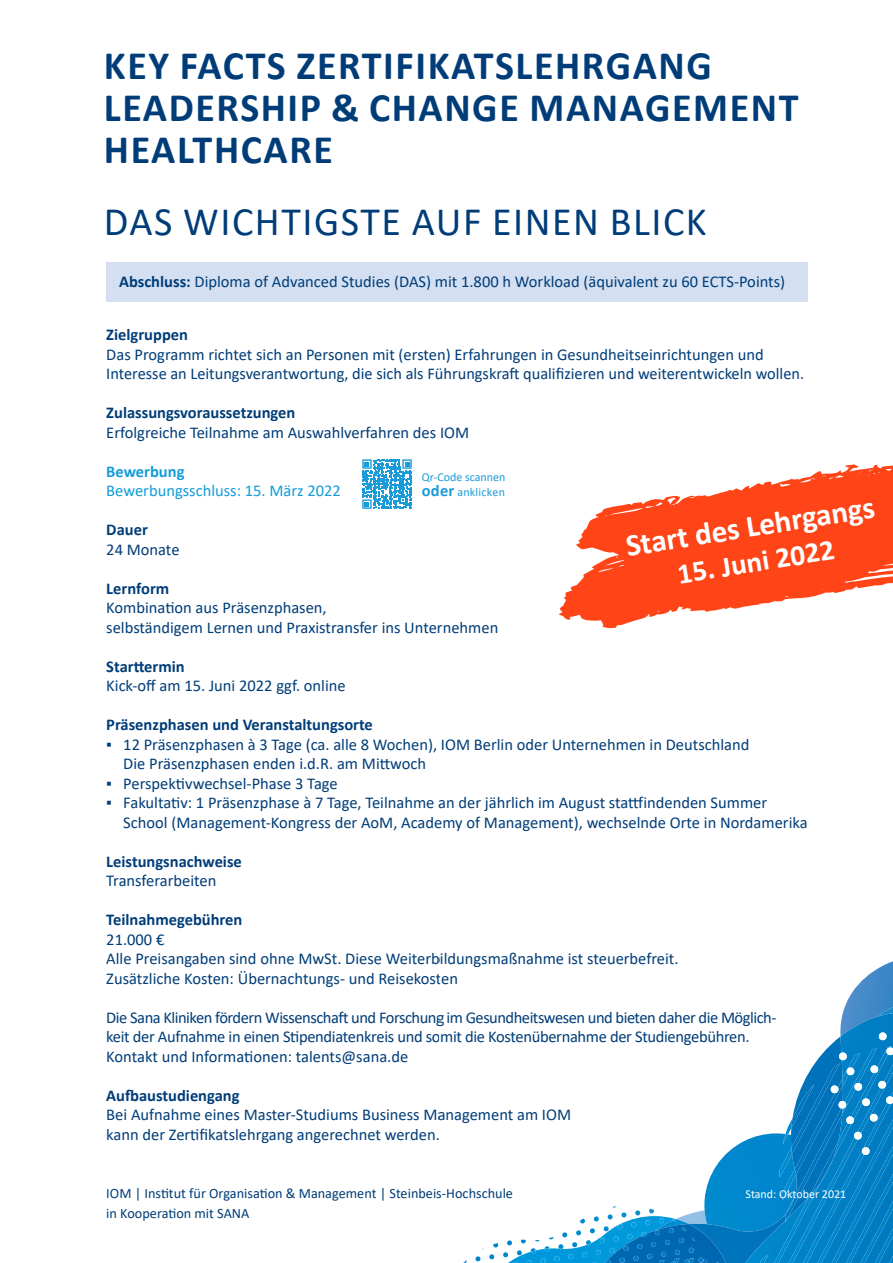
<style>
.page{position:relative;width:893px;height:1263px;background:#fff}
.page>*{position:absolute;margin:0;border:0;box-sizing:border-box;transform-origin:0 0}
._01_Headline{font:700 40.5px "Calibri";letter-spacing:.04em;color:#003d78}
._01_Headline-2{font:40.5px "Calibri";letter-spacing:.04em;color:#003d78}
.t1{font:700 31.2px "Calibri";color:#fff}
.t2{font:700 29.25px "Calibri";color:#fff}
._05_Copy{font:16.5px/19.5px "Calibri";color:#003d78}
._05_Copy-2{font:16.5px/19.5px "Calibri";letter-spacing:-.02em;color:#003d78}
.t3{font:700 16.5px/19.5px "Calibri";color:#003d78}
.t4{font:16.5px/19.5px "Calibri";color:#139cd9}
.t5{font:14.25px "Calibri";color:#003d78}
.t6{font:12px "Calibri";color:#fff}
.t7{font:12px "Calibri";color:#199bd8}
.t8{font:12px "Calibri";letter-spacing:.02em;color:#199bd8}
.s1{font-weight:700}
.s2{font-weight:400}
.s3{font-weight:700;font-size:16.5px}
</style>
<div class="page">
<div style="left:106px;top:262px;width:702px;height:39px;background:#d4e0f1"></div>
<img style="left:664px;top:1219px;width:8px;height:8px">
<img style="left:664px;top:1227px;width:8px;height:31px">
<img style="left:664px;top:1228px;width:8px;height:21px">
<img style="left:654px;top:1218px;width:10px;height:40px">
<svg style="left:463px;top:1206px;width:191px;height:57px"></svg>
<img style="left:589px;top:1260px;width:8px;height:3px">
<img style="left:597px;top:1258px;width:9px;height:5px">
<img style="left:606px;top:1258px;width:66px;height:5px">
<img style="left:616px;top:1260px;width:56px;height:3px">
<img style="left:626px;top:1262px;width:46px;height:1px">
<svg style="left:672px;top:961px;width:221px;height:302px"></svg>
<img style="left:780px;top:1148px;width:12px;height:29px">
<img style="left:791px;top:1063px;width:49px;height:91px">
<svg style="left:559px;top:464px;width:334px;height:164px;fill:#ff4517"></svg>
<svg style="left:362px;top:459px;width:50px;height:50px"></svg>
<p class="_01_Headline" style="left:104px;top:37px;width:610px">KEY FACTS ZERTIFIKATSLEHRGANG</p>
<p class="_01_Headline" style="left:104px;top:79px;width:696px">LEADERSHIP &amp; CHANGE MANAGEMENT</p>
<p class="_01_Headline" style="left:104px;top:121px;width:231px">HEALTHCARE</p>
<p class="_01_Headline-2" style="left:104px;top:194px;width:604px">DAS WICHTIGSTE AUF EINEN BLICK</p>
<p class="_05_Copy" style="left:119px;top:272px;width:668px"><span class="s1">Abschluss:</span> Diploma of Advanced Studies (DAS) mit 1.800 h Workload (äquivalent zu 60 ECTS-Points)</p>
<p class="t3" style="left:106px;top:325px;width:83px">Zielgruppen</p>
<p class="_05_Copy" style="left:106px;top:344px;width:699px">Das Programm richtet sich an Personen mit (ersten) Erfahrungen in Gesundheitseinrichtungen und<br>Interesse an Leitungsverantwortung, die sich als Führungskraft qualifizieren und weiterentwickeln wollen.</p>
<p class="t3" style="left:106px;top:403px;width:191px">Zulassungsvoraussetzungen</p>
<p class="_05_Copy" style="left:106px;top:422px;width:364px">Erfolgreiche Teilnahme am Auswahlverfahren des IOM</p>
<p class="t4" style="left:106px;top:461px;width:236px"><span class="s1">Bewerbung<br></span>Bewerbungsschluss: 15. März 2022</p>
<p class="_05_Copy" style="left:106px;top:520px;width:75px"><span class="s1">Dauer<br></span>24 Monate</p>
<p class="_05_Copy" style="left:106px;top:578px;width:394px"><span class="s1">Lernform<br></span>Kombination aus Präsenzphasen,<br>selbständigem Lernen und Praxistransfer ins Unternehmen</p>
<p class="_05_Copy" style="left:106px;top:656px;width:241px"><span class="s1">Starttermin<br></span>Kick-off am 15. Juni 2022 ggf. online</p>
<p class="t3" style="left:106px;top:715px;width:268px">Präsenzphasen und Veranstaltungsorte</p>
<p class="_05_Copy" style="left:123px;top:734px;width:628px;text-indent:-17px">▪ 12 Präsenzphasen à 3 Tage (ca. alle 8 Wochen), IOM Berlin oder Unternehmen in Deutschland<br>Die Präsenzphasen enden i.d.R. am Mittwoch</p>
<p class="_05_Copy" style="left:106px;top:773px;width:233px">▪ Perspektivwechsel-Phase 3 Tage</p>
<p class="_05_Copy" style="left:123px;top:793px;width:686px;text-indent:-17px">▪ Fakultativ: 1 Präsenzphase à 7 Tage, Teilnahme an der jährlich im August stattfindenden Summer<br>School (Management-Kongress der AoM, Academy of Management), wechselnde Orte in Nordamerika</p>
<p class="t3" style="left:106px;top:851px;width:137px">Leistungsnachweise<br><span class="s2">Transferarbeiten</span></p>
<p class="t3" style="left:106px;top:910px;width:138px">Teilnahmegebühren</p>
<p class="_05_Copy" style="left:106px;top:929px;width:60px">21.000 €</p>
<p class="_05_Copy" style="left:106px;top:949px;width:574px">Alle Preisangaben sind ohne MwSt. Diese Weiterbildungsmaßnahme ist steuerbefreit.</p>
<p class="_05_Copy" style="left:106px;top:968px;width:353px">Zusätzliche Kosten: Übernachtungs- und Reisekosten</p>
<p class="_05_Copy-2" style="left:106px;top:1007px;width:672px">Die Sana Kliniken fördern Wissenschaft und Forschung im Gesundheitswesen und bieten daher die Möglich&shy;keit der Aufnahme in einen Stipendiatenkreis und somit die Kostenübernahme der Studiengebühren.<br>Kontakt und Informationen: talents@sana.de</p>
<p class="_05_Copy" style="left:106px;top:1085px;width:466px"><span class="s1">Aufbaustudiengang<br></span>Bei Aufnahme eines Master-Studiums Business Management am IOM</p>
<p class="_05_Copy" style="left:106px;top:1124px;width:335px">kann der Zertifikatslehrgang angerechnet werden.</p>
<p class="t7" style="left:422px;top:469px;width:85px">Qr-Code scannen</p>
<p class="t8" style="left:422px;top:484px;width:85px"><span class="s3">oder</span> anklicken</p>
<p class="t1" style="left:623px;top:524px;width:253px;rotate:-9deg">Start des Lehrgangs</p>
<p class="t2" style="left:674px;top:554px;width:160px;rotate:-9deg">15. Juni 2022</p>
<p class="t5" style="left:106px;top:1184px;width:408px">IOM | Institut für Organisation &amp; Management | Steinbeis-Hochschule</p>
<p class="t5" style="left:106px;top:1203px;width:145px">in Kooperation mit SANA</p>
<p class="t6" style="left:745px;top:1186px;width:102px">Stand: Oktober 2021</p>
</div>
